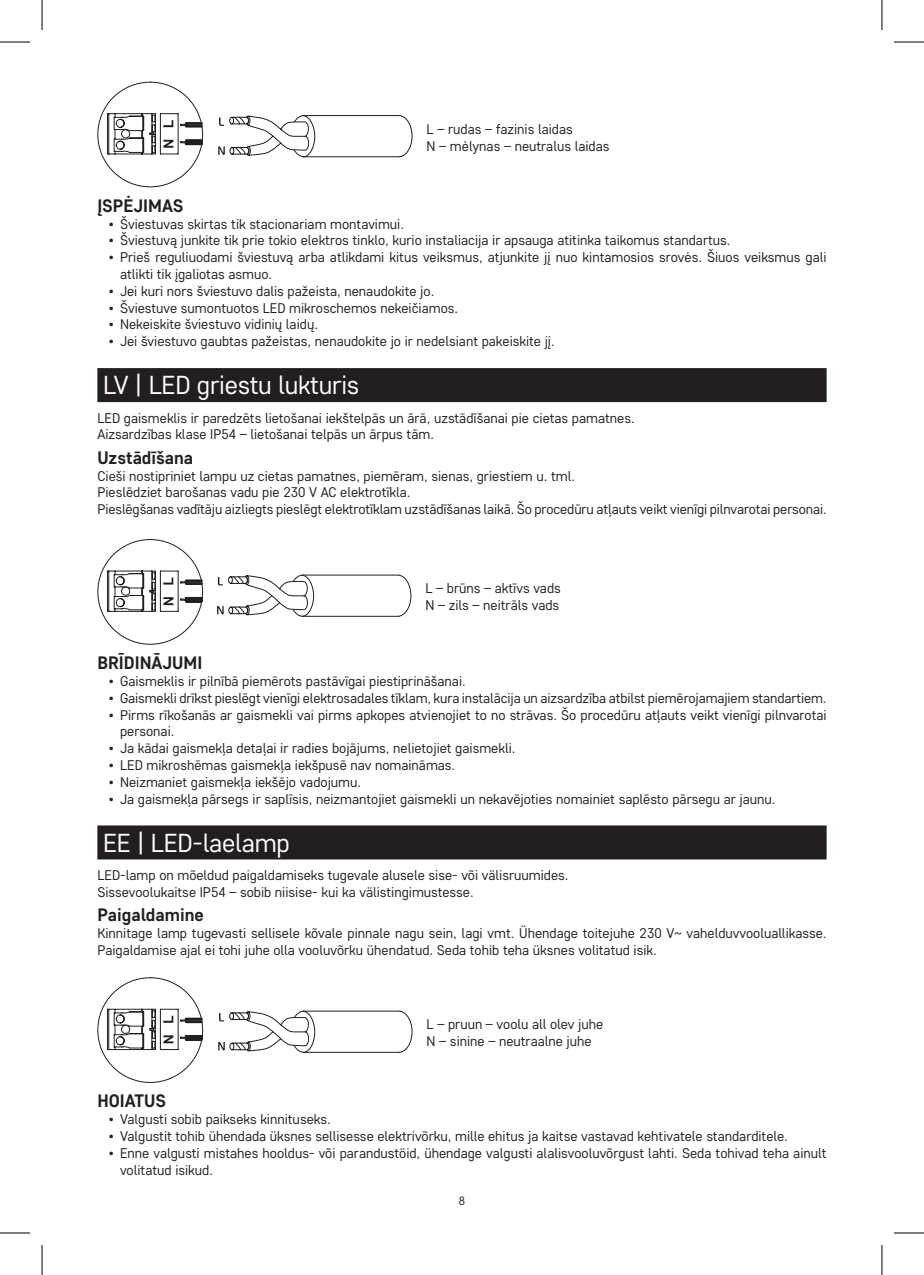
<style>
.page{position:relative;width:924px;height:1275px;background:#fff}
.page>*{position:absolute;margin:0;border:0;box-sizing:border-box;transform-origin:0 0}
.t1{font:26px "Core Sans D35";letter-spacing:-.01em;color:#fff}
.t2{font:700 18px "Core Sans D55";color:#231f20}
.t3{font:14px/16.8px "Core Sans D35";color:#231f20}
.t4{font:12px "Core Sans D35";color:#231f20}
</style>
<div class="page">
<div style="left:97px;top:368px;width:729px;height:34px;background:#231f20"></div>
<div style="left:97px;top:825px;width:729px;height:34px;background:#231f20"></div>
<svg style="left:218px;top:115px;width:195px;height:43px"></svg>
<svg style="left:97px;top:81px;width:107px;height:107px"></svg>
<svg style="left:217px;top:574px;width:194px;height:43px"></svg>
<svg style="left:97px;top:539px;width:107px;height:106px"></svg>
<svg style="left:218px;top:1010px;width:195px;height:43px"></svg>
<svg style="left:97px;top:977px;width:107px;height:106px"></svg>
<hr style="left:0;top:42px;width:30px;height:1px;background:#000">
<hr style="left:893px;top:42px;width:30px;height:1px;background:#000">
<hr style="left:0;top:1232px;width:30px;height:1px;background:#000">
<hr style="left:893px;top:1232px;width:30px;height:1px;background:#000">
<hr style="left:42px;top:0;width:1px;height:30px;background:#000">
<hr style="left:42px;top:1245px;width:1px;height:30px;background:#000">
<hr style="left:881px;top:0;width:1px;height:30px;background:#000">
<hr style="left:881px;top:1245px;width:1px;height:30px;background:#000">
<p class="t3" style="left:426px;top:120px;width:184px">L – rudas – fazinis laidas<br>N – mėlynas – neutralus laidas</p>
<p class="t2" style="left:97px;top:194px;width:88px">ĮSPĖJIMAS</p>
<p class="t3" style="left:109px;top:215px;width:297px">• Šviestuvas skirtas tik stacionariam montavimui.</p>
<p class="t3" style="left:109px;top:232px;width:623px">• Šviestuvą junkite tik prie tokio elektros tinklo, kurio instaliacija ir apsauga atitinka taikomus standartus.</p>
<p class="t3" style="left:120px;top:248px;width:707px;text-indent:-11px">• Prieš reguliuodami šviestuvą arba atlikdami kitus veiksmus, atjunkite jį nuo kintamosios srovės. Šiuos veiksmus gali atlikti tik įgaliotas asmuo.</p>
<p class="t3" style="left:109px;top:282px;width:327px">• Jei kuri nors šviestuvo dalis pažeista, nenaudokite jo.</p>
<p class="t3" style="left:109px;top:299px;width:351px">• Šviestuve sumontuotos LED mikroschemos nekeičiamos.</p>
<p class="t3" style="left:109px;top:316px;width:211px">• Nekeiskite šviestuvo vidinių laidų.</p>
<p class="t3" style="left:109px;top:332px;width:447px">• Jei šviestuvo gaubtas pažeistas, nenaudokite jo ir nedelsiant pakeiskite jį.</p>
<h1 class="t1" style="left:103px;top:368px;width:258px">LV | LED griestu lukturis</h1>
<p class="t3" style="left:97px;top:409px;width:538px">LED gaismeklis ir paredzēts lietošanai iekštelpās un ārā, uzstādīšanai pie cietas pamatnes.<br>Aizsardzības klase IP54 – lietošanai telpās un ārpus tām.</p>
<p class="t2" style="left:97px;top:446px;width:97px">Uzstādīšana</p>
<p class="t3" style="left:97px;top:467px;width:730px">Cieši nostipriniet lampu uz cietas pamatnes, piemēram, sienas, griestiem u. tml.<br>Pieslēdziet barošanas vadu pie 230 V AC elektrotīkla.<br>Pieslēgšanas vadītāju aizliegts pieslēgt elektrotīklam uzstādīšanas laikā. Šo procedūru atļauts veikt vienīgi pilnvarotai personai.</p>
<p class="t3" style="left:425px;top:579px;width:137px">L – brūns – aktīvs vads<br>N – zils – neitrāls vads</p>
<p class="t2" style="left:97px;top:651px;width:106px">BRĪDINĀJUMI</p>
<p class="t3" style="left:109px;top:672px;width:358px">• Gaismeklis ir pilnībā piemērots pastāvīgai piestiprināšanai.</p>
<p class="t3" style="left:109px;top:689px;width:719px">• Gaismekli drīkst pieslēgt vienīgi elektrosadales tīklam, kura instalācija un aizsardzība atbilst piemērojamajiem standartiem.</p>
<p class="t3" style="left:120px;top:706px;width:707px;text-indent:-11px">• Pirms rīkošanās ar gaismekli vai pirms apkopes atvienojiet to no strāvas. Šo procedūru atļauts veikt vienīgi pilnvarotai personai.</p>
<p class="t3" style="left:109px;top:739px;width:408px">• Ja kādai gaismekļa detaļai ir radies bojājums, nelietojiet gaismekli.</p>
<p class="t3" style="left:109px;top:756px;width:348px">• LED mikroshēmas gaismekļa iekšpusē nav nomaināmas.</p>
<p class="t3" style="left:109px;top:773px;width:254px">• Neizmaniet gaismekļa iekšējo vadojumu.</p>
<p class="t3" style="left:109px;top:790px;width:668px">• Ja gaismekļa pārsegs ir saplīsis, neizmantojiet gaismekli un nekavējoties nomainiet saplēsto pārsegu ar jaunu.</p>
<h1 class="t1" style="left:103px;top:826px;width:188px">EE | LED-laelamp</h1>
<p class="t3" style="left:97px;top:866px;width:472px">LED-lamp on mõeldud paigaldamiseks tugevale alusele sise- või välisruumides.<br>Sissevoolukaitse IP54 – sobib niisise- kui ka välistingimustesse.</p>
<p class="t2" style="left:97px;top:903px;width:108px">Paigaldamine</p>
<p class="t3" style="left:97px;top:924px;width:730px">Kinnitage lamp tugevasti sellisele kõvale pinnale nagu sein, lagi vmt. Ühendage toitejuhe 230 V~ vahelduvvooluallikasse.<br>Paigaldamise ajal ei tohi juhe olla vooluvõrku ühendatud. Seda tohib teha üksnes volitatud isik.</p>
<p class="t3" style="left:426px;top:1015px;width:178px">L – pruun – voolu all olev juhe<br>N – sinine – neutraalne juhe</p>
<p class="t2" style="left:97px;top:1089px;width:70px">HOIATUS</p>
<p class="t3" style="left:109px;top:1110px;width:223px">• Valgusti sobib paikseks kinnituseks.</p>
<p class="t3" style="left:109px;top:1127px;width:680px">• Valgustit tohib ühendada üksnes sellisesse elektrivõrku, mille ehitus ja kaitse vastavad kehtivatele standarditele.</p>
<p class="t3" style="left:120px;top:1144px;width:707px;text-indent:-11px">• Enne valgusti mistahes hooldus- või parandustöid, ühendage valgusti alalisvooluvõrgust lahti. Seda tohivad teha ainult volitatud isikud.</p>
<p class="t4" style="left:458px;top:1192px;width:8px">8</p>
</div>
